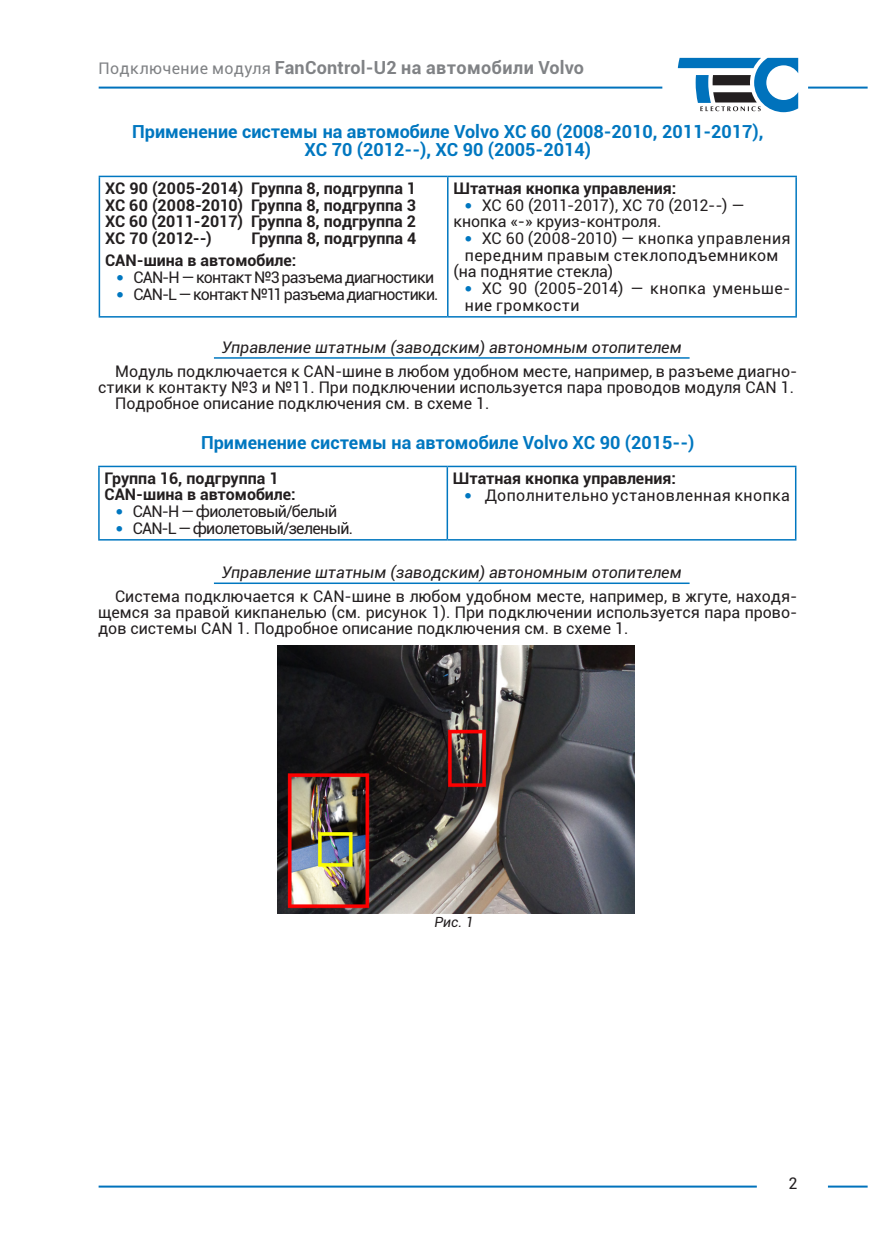
<style>
.page{position:relative;width:896px;height:1248px;background:#fff}
.page>*{position:absolute;margin:0;border:0;box-sizing:border-box;transform-origin:0 0}
.Заголовки_основные_1{font:700 18px "Roboto";color:#0077c0}
.t1{font:700 18px "Roboto";letter-spacing:.015em;color:#808285}
.t2{font:16px/16px "Roboto";color:#231f20;text-align:right}
.t3{font:700 16px "Roboto";color:#231f20}
.t4{font:16px/17px "Roboto";letter-spacing:.025em;color:#231f20}
.Подзаголовок{font:italic 16px "Roboto";color:#231f20}
.t5{font:16px "Roboto";letter-spacing:-.045em;color:#231f20}
.t6{font:16px "Roboto";letter-spacing:-.05em;color:#231f20}
.t7{font:italic 14px "Roboto";color:#231f20}
.s1{font-weight:400;font-size:16px}
.s2{font-family:"Tahoma";color:#0077c0}
</style>
<div class="page">
<svg style="left:678px;top:58px;width:120px;height:54px"></svg>
<hr style="left:808px;top:87px;width:59px;height:2px;background:#0072bc">
<hr style="left:99px;top:87px;width:563px;height:2px;background:#0072bc">
<hr style="left:828px;top:1185px;width:39px;height:2px;background:#0072bc">
<hr style="left:99px;top:1185px;width:658px;height:2px;background:#0072bc">
<hr style="left:214px;top:357px;width:475px;height:1px;background:#0077c0">
<hr style="left:214px;top:582px;width:475px;height:2px;background:#0077c0">
<hr style="left:99px;top:176px;width:349px;height:1px;background:#0077c0">
<hr style="left:99px;top:177px;width:1px;height:139px;background:#0077c0">
<hr style="left:448px;top:176px;width:349px;height:1px;background:#0077c0">
<hr style="left:447px;top:177px;width:1px;height:139px;background:#0077c0">
<hr style="left:795px;top:177px;width:2px;height:139px;background:#0077c0">
<hr style="left:99px;top:316px;width:349px;height:1px;background:#0077c0">
<hr style="left:448px;top:316px;width:349px;height:1px;background:#0077c0">
<hr style="left:98px;top:465px;width:349px;height:2px;background:#0077c0">
<hr style="left:98px;top:467px;width:2px;height:72px;background:#0077c0">
<hr style="left:447px;top:465px;width:349px;height:2px;background:#0077c0">
<hr style="left:446px;top:467px;width:2px;height:72px;background:#0077c0">
<hr style="left:795px;top:467px;width:1px;height:72px;background:#0077c0">
<hr style="left:98px;top:539px;width:349px;height:1px;background:#0077c0">
<hr style="left:447px;top:539px;width:349px;height:1px;background:#0077c0">
<img style="left:278px;top:646px;width:357px;height:267px">
<p class="t1" style="left:99px;top:55px;width:487px"><span class="s1">Подключение модуля</span> FanControl‑U2 на автомобили Volvo</p>
<p class="Заголовки_основные_1" style="left:132px;top:119px;width:633px">Применение системы на автомобиле Volvo XC 60 (2008-2010, 2011-2017),</p>
<p class="Заголовки_основные_1" style="left:305px;top:137px;width:288px">XC 70 (2012--), XC 90 (2005-2014)</p>
<p class="t3" style="left:105px;top:177px;width:312px">ХС 90 (2005-2014) Группа 8, подгруппа 1</p>
<p class="t3" style="left:105px;top:194px;width:312px">XC 60 (2008-2010) Группа 8, подгруппа 3</p>
<p class="t3" style="left:105px;top:210px;width:312px">XC 60 (2011-2017) Группа 8, подгруппа 2</p>
<p class="t3" style="left:105px;top:227px;width:108px">ХС 70 (2012--)</p>
<p class="t3" style="left:251px;top:227px;width:166px">Группа 8, подгруппа 4</p>
<p class="t3" style="left:105px;top:249px;width:193px">СAN-шина в автомобиле:</p>
<p class="t5" style="left:116px;top:266px;width:319px"><span class="s2">•</span> CАN‑H — контакт №3 разъема диагностики</p>
<p class="t6" style="left:116px;top:283px;width:324px"><span class="s2">•</span> CAN‑L — контакт №11 разъема диагностики.</p>
<p class="t3" style="left:453px;top:177px;width:224px">Штатная кнопка управления:</p>
<p class="t2" style="left:465px;top:197px;width:281px"><span class="s2">•</span> XC 60 (2011-2017), ХС 70 (2012--) —</p>
<p class="t2" style="left:453px;top:213px;width:209px">кнопка «- » круиз- контроля.</p>
<p class="t4" style="left:465px;top:229px;width:327px"><span class="s2">•</span> XC 60 (2008-2010) — кнопка управления передним правым стеклоподъемником</p>
<p class="t2" style="left:453px;top:263px;width:161px">(на поднятие стекла)</p>
<p class="t4" style="left:465px;top:279px;width:327px"><span class="s2">•</span> ХС 90 (2005-2014) — кнопка уменьше‑ ние громкости</p>
<p class="Подзаголовок" style="left:222px;top:336px;width:461px">Управление штатным (заводским) автономным отопителем</p>
<p class="t2" style="left:98px;top:362px;width:701px">Модуль подключается к CAN- шине в любом удобном месте, например, в разъеме диагно‑ стики к контакту №3 и №11. При подключении используется пара проводов модуля CAN 1.</p>
<p class="t2" style="left:115px;top:394px;width:376px">Подробное описание подключения см. в схеме 1.</p>
<p class="Заголовки_основные_1" style="left:201px;top:429px;width:495px">Применение системы на автомобиле Volvo XC 90 (2015--)</p>
<p class="t3" style="left:105px;top:467px;width:175px">Группа 16, подгруппа 1</p>
<p class="t3" style="left:105px;top:483px;width:193px">СAN-шина в автомобиле:</p>
<p class="t5" style="left:116px;top:500px;width:223px"><span class="s2">•</span> CАN‑H — фиолетовый/белый</p>
<p class="t5" style="left:116px;top:517px;width:238px"><span class="s2">•</span> CAN‑L — фиолетовый/зеленый.</p>
<p class="t3" style="left:453px;top:467px;width:224px">Штатная кнопка управления:</p>
<p class="t4" style="left:464px;top:486px;width:327px"><span class="s2">•</span> Дополнительно установленная кнопка</p>
<p class="Подзаголовок" style="left:222px;top:561px;width:461px">Управление штатным (заводским) автономным отопителем</p>
<p class="t2" style="left:98px;top:588px;width:701px;text-align:justify;text-indent:17px">Система подключается к CAN- шине в любом удобном месте, например, в жгуте, находя‑ щемся за правой кикпанелью (см. рисунок 1). При подключении используется пара прово‑ дов системы CAN 1. Подробное описание подключения см. в схеме 1.</p>
<p class="t7" style="left:434px;top:912px;width:41px">Рис. 1</p>
<p class="t2" style="left:788px;top:1174px;width:11px">2</p>
</div>
